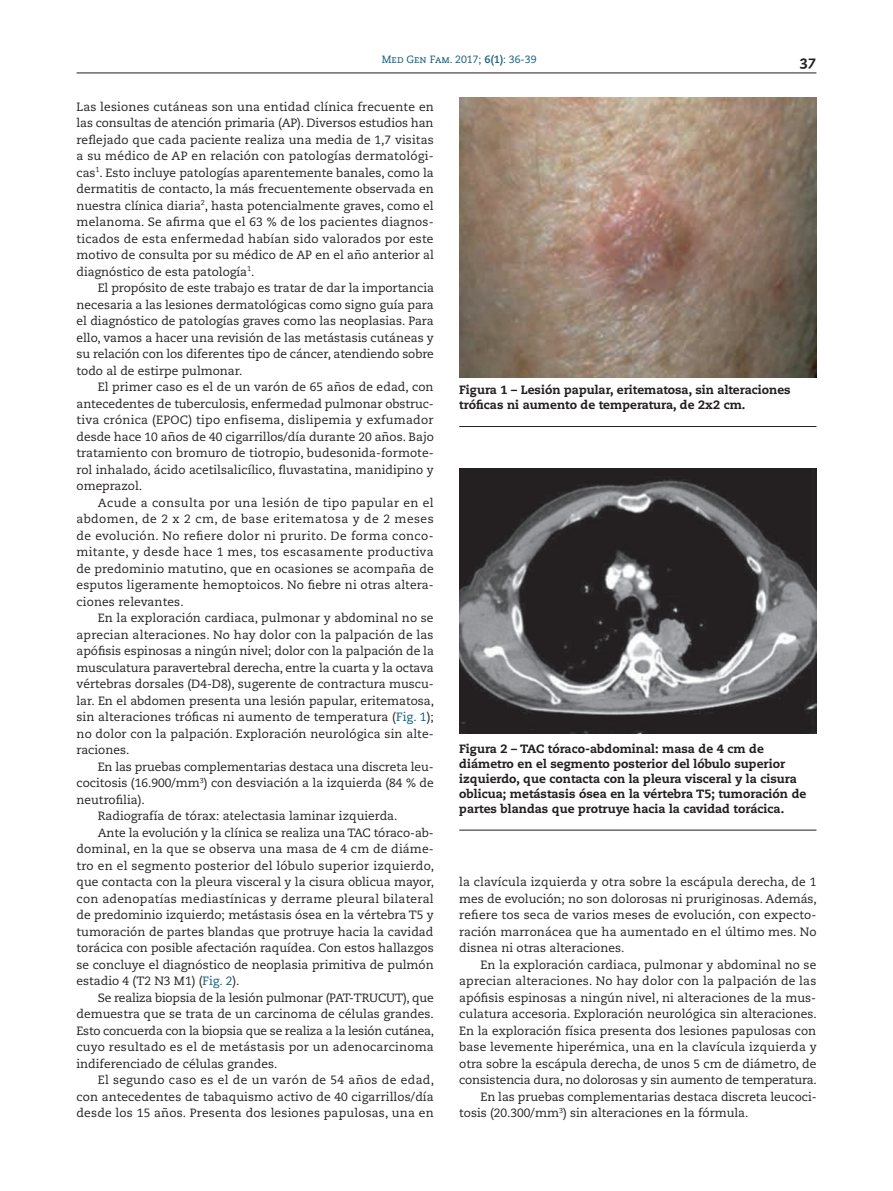
<style>
.page{position:relative;width:893px;height:1191px;background:#fff}
.page>*{position:absolute;margin:0;border:0;box-sizing:border-box;transform-origin:0 0}
.t1{font:14.25px "Caecilia Heavy SC";color:#231f20}
.t2{font:12px/16.5px "Caecilia";color:#231f20;text-align:justify}
.t3{font:800 12px/15px "Caecilia";color:#231f20}
.t4{font:12px "Caecilia";letter-spacing:.02em;color:#231f20}
.t5{font:12px "Caecilia";letter-spacing:.025em;color:#231f20}
.t6{font:10.5px "Caecilia";color:#0c5d79}
.s1{font-family:"Caecilia Roman SC"}
.s2{font-weight:700}
.s3{color:#0c5d79}
</style>
<div class="page">
<hr style="left:77px;top:73px;width:739px;height:1px;background:#231f20">
<hr style="left:459px;top:426px;width:357px;height:1px;background:#231f20">
<hr style="left:459px;top:830px;width:357px;height:1px;background:#231f20">
<img style="left:459px;top:98px;width:357px;height:279px">
<img style="left:459px;top:468px;width:357px;height:265px">
<p class="t6" style="left:382px;top:53px;width:156px"><span class="s1">Med Gen Fam.</span> 2017; <span class="s2">6(1)</span>: 36-39</p>
<p class="t1" style="left:800px;top:52px;width:18px">37</p>
<p class="t2" style="left:77px;top:98px;width:359px">Las lesiones cutáneas son una entidad clínica frecuente en las consultas de atención primaria (AP). Diversos estudios han reflejado que cada paciente realiza una media de 1,7 visitas a su médico de AP en relación con patologías dermatológi&shy;cas<sup>1</sup>. Esto incluye patologías aparentemente banales, como la dermatitis de contacto, la más frecuentemente observada en nuestra clínica diaria<sup>2</sup>, hasta potencialmente graves, como el melanoma. Se afirma que el 63 % de los pacientes diagnos&shy;ticados de esta enfermedad habían sido valorados por este motivo de consulta por su médico de AP en el año anterior al diagnóstico de esta patología<sup>1</sup>.</p>
<p class="t2" style="left:77px;top:280px;width:359px;text-indent:21px">El propósito de este trabajo es tratar de dar la importancia necesaria a las lesiones dermatológicas como signo guía para el diagnóstico de patologías graves como las neoplasias. Para ello, vamos a hacer una revisión de las metástasis cutáneas y su relación con los diferentes tipo de cáncer, atendiendo sobre todo al de estirpe pulmonar.</p>
<p class="t2" style="left:77px;top:379px;width:359px;text-indent:21px">El primer caso es el de un varón de 65 años de edad, con antecedentes de tuberculosis, enfermedad pulmonar obstruc&shy;tiva crónica (EPOC) tipo enfisema, dislipemia y exfumador desde hace 10 años de 40 cigarrillos/día durante 20 años. Bajo tratamiento con bromuro de tiotropio, budesonida-formote&shy;rol inhalado, ácido acetilsalicílico, fluvastatina, manidipino y omeprazol.</p>
<p class="t2" style="left:77px;top:494px;width:359px;text-indent:21px">Acude a consulta por una lesión de tipo papular en el abdomen, de 2 x 2 cm, de base eritematosa y de 2 meses de evolución. No refiere dolor ni prurito. De forma conco&shy;mitante, y desde hace 1 mes, tos escasamente productiva de predominio matutino, que en ocasiones se acompaña de esputos ligeramente hemoptoicos. No fiebre ni otras altera&shy;ciones relevantes.</p>
<p class="t2" style="left:77px;top:610px;width:359px;text-indent:21px">En la exploración cardiaca, pulmonar y abdominal no se aprecian alteraciones. No hay dolor con la palpación de las apófisis espinosas a ningún nivel; dolor con la palpación de la musculatura paravertebral derecha, entre la cuarta y la octava vértebras dorsales (D4-D8), sugerente de contractura muscu&shy;lar. En el abdomen presenta una lesión papular, eritematosa, sin alteraciones tróficas ni aumento de temperatura (<span class="s3">Fig. 1</span>); no dolor con la palpación. Exploración neurológica sin alte&shy;raciones.</p>
<p class="t2" style="left:98px;top:758px;width:337px">En las pruebas complementarias destaca una discreta leu-</p>
<p class="t2" style="left:77px;top:775px;width:359px">cocitosis (16.900/mm<sup>3</sup>) con desviación a la izquierda (84 % de</p>
<p class="t2" style="left:77px;top:791px;width:70px">neutrofilia).</p>
<p class="t2" style="left:98px;top:808px;width:301px">Radiografía de tórax: atelectasia laminar izquierda.</p>
<p class="t2" style="left:98px;top:824px;width:337px">Ante la evolución y la clínica se realiza una TAC tóraco-ab-</p>
<p class="t2" style="left:77px;top:841px;width:359px">dominal, en la que se observa una masa de 4 cm de diáme-</p>
<p class="t4" style="left:77px;top:858px;width:359px">tro en el segmento posterior del lóbulo superior izquierdo,</p>
<p class="t2" style="left:77px;top:874px;width:359px">que contacta con la pleura visceral y la cisura oblicua mayor,</p>
<p class="t4" style="left:77px;top:891px;width:359px">con adenopatías mediastínicas y derrame pleural bilateral</p>
<p class="t2" style="left:77px;top:907px;width:359px">de predominio izquierdo; metástasis ósea en la vértebra T5 y</p>
<p class="t2" style="left:77px;top:923px;width:358px">tumoración de partes blandas que protruye hacia la cavidad</p>
<p class="t2" style="left:77px;top:940px;width:359px">torácica con posible afectación raquídea. Con estos hallazgos</p>
<p class="t2" style="left:77px;top:956px;width:359px">se concluye el diagnóstico de neoplasia primitiva de pulmón</p>
<p class="t2" style="left:77px;top:973px;width:164px">estadio 4 (T2 N3 M1) (<span class="s3">Fig. 2</span>).</p>
<p class="t2" style="left:98px;top:989px;width:338px">Se realiza biopsia de la lesión pulmonar (PAT-TRUCUT), que</p>
<p class="t2" style="left:77px;top:1006px;width:359px">demuestra que se trata de un carcinoma de células grandes.</p>
<p class="t2" style="left:77px;top:1022px;width:359px">Esto concuerda con la biopsia que se realiza a la lesión cutánea,</p>
<p class="t2" style="left:77px;top:1039px;width:359px">cuyo resultado es el de metástasis por un adenocarcinoma</p>
<p class="t2" style="left:77px;top:1055px;width:202px">indiferenciado de células grandes.</p>
<p class="t5" style="left:98px;top:1073px;width:338px">El segundo caso es el de un varón de 54 años de edad,</p>
<p class="t2" style="left:77px;top:1088px;width:359px">con antecedentes de tabaquismo activo de 40 cigarrillos/día</p>
<p class="t2" style="left:77px;top:1105px;width:359px">desde los 15 años. Presenta dos lesiones papulosas, una en</p>
<p class="t3" style="left:459px;top:382px;width:333px">Figura 1 – Lesión papular, eritematosa, sin alteraciones tróficas ni aumento de temperatura, de 2x2 cm.</p>
<p class="t3" style="left:459px;top:741px;width:349px">Figura 2 – TAC tóraco-abdominal: masa de 4 cm de diámetro en el segmento posterior del lóbulo superior izquierdo, que contacta con la pleura visceral y la cisura oblicua; metástasis ósea en la vértebra T5; tumoración de partes blandas que protruye hacia la cavidad torácica.</p>
<p class="t2" style="left:459px;top:874px;width:359px">la clavícula izquierda y otra sobre la escápula derecha, de 1 mes de evolución; no son dolorosas ni pruriginosas. Además, refiere tos seca de varios meses de evolución, con expecto&shy;ración marronácea que ha aumentado en el último mes. No disnea ni otras alteraciones.</p>
<p class="t2" style="left:480px;top:956px;width:337px">En la exploración cardiaca, pulmonar y abdominal no se</p>
<p class="t2" style="left:459px;top:973px;width:359px">aprecian alteraciones. No hay dolor con la palpación de las</p>
<p class="t2" style="left:459px;top:989px;width:358px">apófisis espinosas a ningún nivel, ni alteraciones de la mus-</p>
<p class="t2" style="left:459px;top:1006px;width:359px">culatura accesoria. Exploración neurológica sin alteraciones.</p>
<p class="t2" style="left:459px;top:1022px;width:358px">En la exploración física presenta dos lesiones papulosas con</p>
<p class="t2" style="left:459px;top:1039px;width:359px">base levemente hiperémica, una en la clavícula izquierda y</p>
<p class="t2" style="left:459px;top:1055px;width:359px">otra sobre la escápula derecha, de unos 5 cm de diámetro, de</p>
<p class="t2" style="left:459px;top:1072px;width:359px">consistencia dura, no dolorosas y sin aumento de temperatura.</p>
<p class="t2" style="left:480px;top:1088px;width:338px">En las pruebas complementarias destaca discreta leucoci-</p>
<p class="t2" style="left:459px;top:1105px;width:291px">tosis (20.300/mm<sup>3</sup>) sin alteraciones en la fórmula.</p>
</div>
